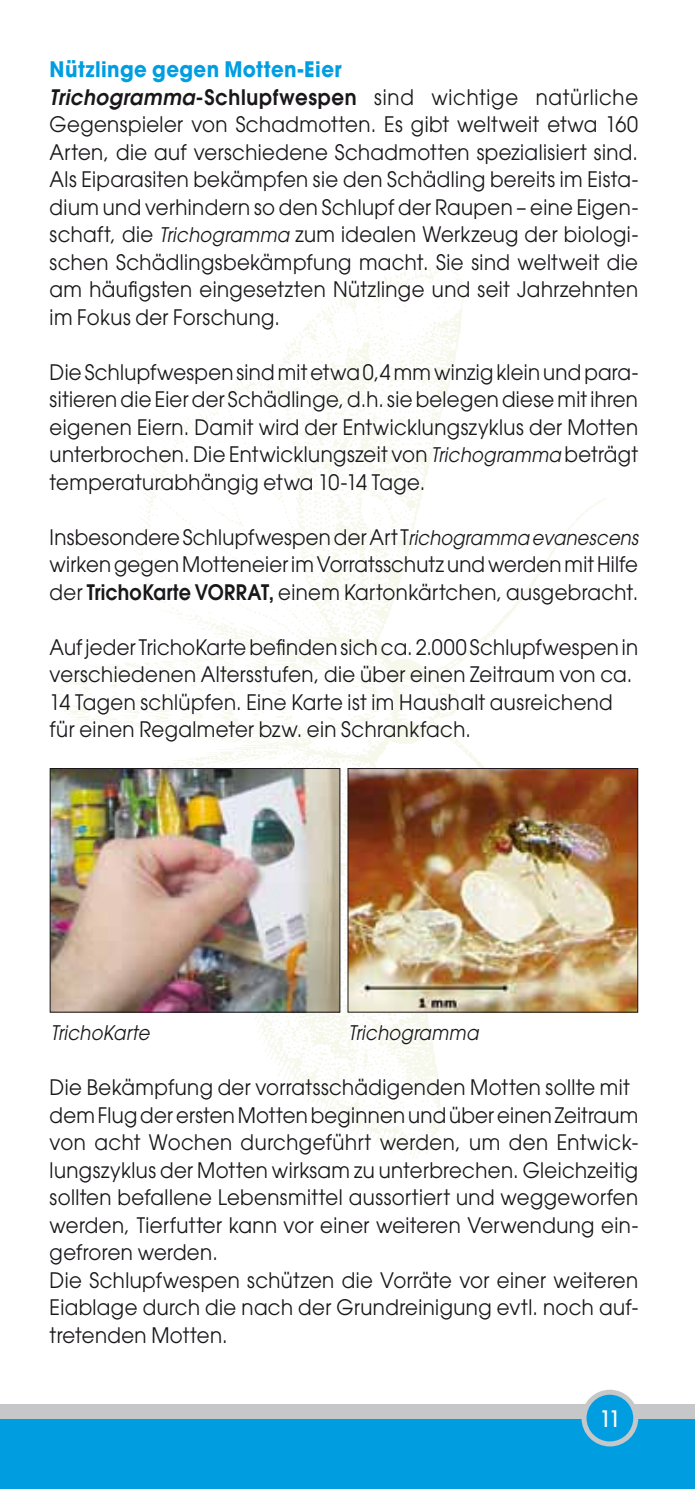
<style>
.page{position:relative;width:695px;height:1489px;background:#fff}
.page>*{position:absolute;margin:0;border:0;box-sizing:border-box;transform-origin:0 0}
.t1{font:500 22.5px "Avant Garde";color:#fff;scale:.93 1}
.t2{font:21.25px/27.5px "Avant Garde";letter-spacing:.02em;color:#1a171b;scale:.93 1}
.t3{font:italic 20px "Avant Garde";letter-spacing:.015em;color:#1a171b;scale:.9 1}
.s1{font-weight:700;color:#009ee1}
.s2{font-weight:600;font-style:italic}
.s3{font-weight:600}
.s4{font-style:italic;font-size:20px}
</style>
<div class="page">
<div style="left:0;top:1417px;width:694px;height:71px;background:#009ee1"></div>
<div style="left:0;top:1403px;width:694px;height:14px;background:#c6c7c8"></div>
<div style="left:584px;top:1391px;width:51px;height:52px;background:#009ee1;border-radius:50%"></div>
<div style="left:581px;top:1389px;width:57px;height:57px;border:5px solid #c6c7c8;border-radius:50%"></div>
<img style="left:50px;top:257px;width:588px;height:902px">
<img style="left:52px;top:770px;width:286px;height:240px">
<div style="left:50px;top:768px;width:290px;height:244px;border:1px solid #1a171b"></div>
<img style="left:349px;top:770px;width:287px;height:240px">
<div style="left:347px;top:768px;width:291px;height:244px;border:1px solid #1a171b"></div>
<p class="t2" style="left:50px;top:56px;width:634px"><span class="s1">Nützlinge gegen Motten-Eier </span><span class="s2">Trichogramma</span><span class="s3">-Schlupfwespen</span> sind wichtige natürliche Gegenspieler von Schadmotten. Es gibt weltweit etwa 160<br>Arten, die auf verschiedene Schadmotten spezialisiert sind.<br>Als Eiparasiten bekämpfen sie den Schädling bereits im Eista&shy;dium und verhindern so den Schlupf der Raupen – eine Eigen&shy;schaft, die <span class="s4">Trichogramma</span> zum idealen Werkzeug der biologi&shy;schen Schädlingsbekämpfung macht. Sie sind weltweit die am häufigsten eingesetzten Nützlinge und seit Jahrzehnten im Fokus der Forschung.</p>
<p class="t2" style="left:50px;top:358px;width:634px;text-align:justify">Die Schlupfwespen sind mit etwa 0,4 mm winzig klein und para&shy;sitieren die Eier der Schädlinge, d.h. sie belegen diese mit ihren eigenen Eiern. Damit wird der Entwicklungszyklus der Motten unterbrochen. Die Entwicklungszeit von <span class="s4">Trichogramma</span> beträgt temperaturabhängig etwa 10-14 Tage.</p>
<p class="t2" style="left:50px;top:523px;width:634px;text-align:justify">Insbesondere Schlupfwespen der Art T<span class="s4">richogramma evanescens </span>wirken gegen Motteneier im Vorratsschutz und werden mit Hilfe der <span class="s3">TrichoKarte VORRAT,</span> einem Kartonkärtchen, ausgebracht.</p>
<p class="t2" style="left:50px;top:633px;width:634px">Auf jeder TrichoKarte befinden sich ca. 2.000 Schlupfwespen in verschiedenen Altersstufen, die über einen Zeitraum von ca.<br>14 Tagen schlüpfen. Eine Karte ist im Haushalt ausreichend für einen Regalmeter bzw. ein Schrankfach.</p>
<p class="t3" style="left:51px;top:1021px;width:111px">TrichoKarte</p>
<p class="t3" style="left:348px;top:1021px;width:146px">Trichogramma</p>
<p class="t2" style="left:50px;top:1073px;width:634px">Die Bekämpfung der vorratsschädigenden Motten sollte mit dem Flug der ersten Motten beginnen und über einen Zeitraum von acht Wochen durchgeführt werden, um den Entwick&shy;lungszyklus der Motten wirksam zu unterbrechen. Gleichzeitig sollten befallene Lebensmittel aussortiert und weggeworfen werden, Tierfutter kann vor einer weiteren Verwendung ein&shy;gefroren werden.<br>Die Schlupfwespen schützen die Vorräte vor einer weiteren Eiablage durch die nach der Grundreinigung evtl. noch auf&shy;tretenden Motten.</p>
<p class="t1" style="left:599px;top:1404px;width:24px">11</p>
</div>
